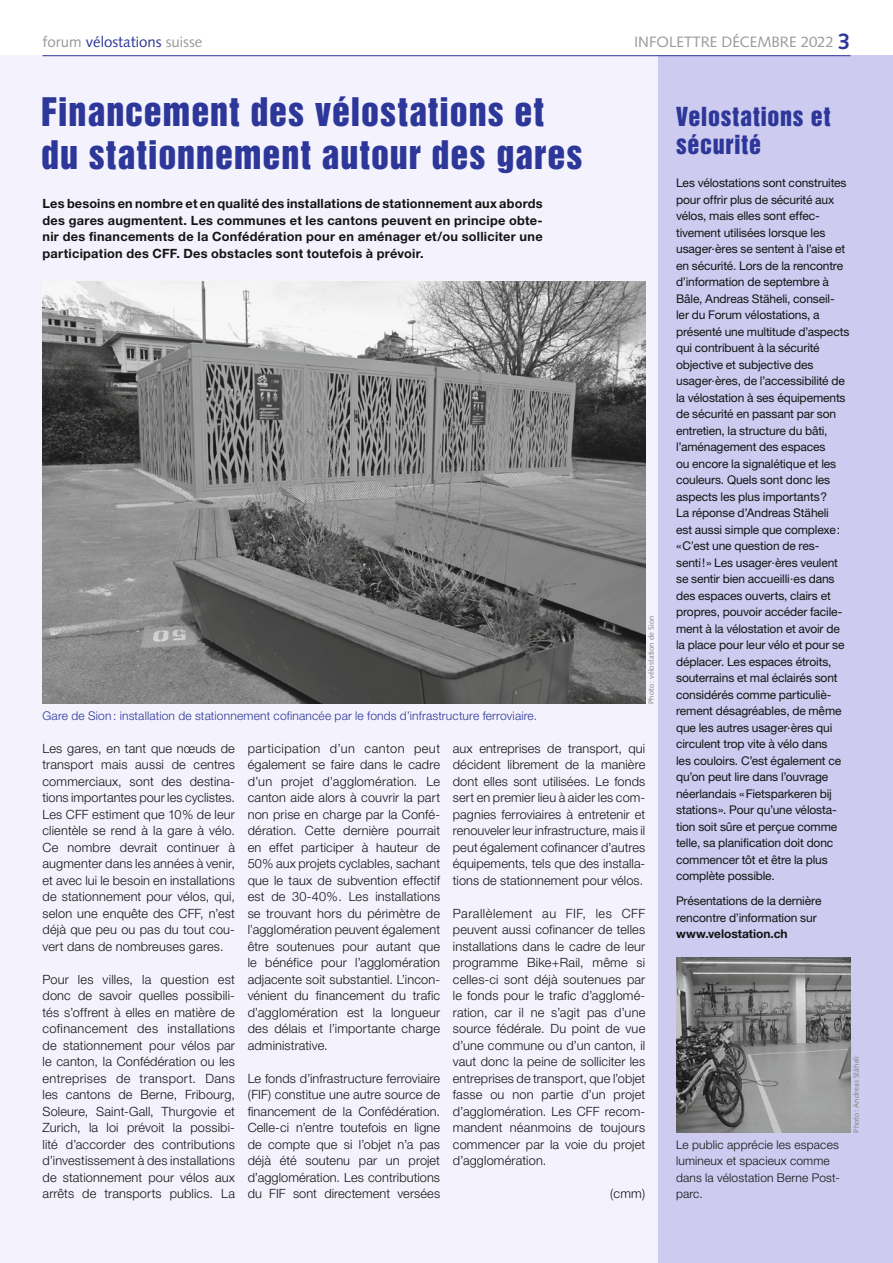
<style>
.page{position:relative;width:893px;height:1263px;background:#fff}
.page>*{position:absolute;margin:0;border:0;box-sizing:border-box;transform-origin:0 0}
.t1{font:36px/43.2px "Helvetica Inserat";letter-spacing:.025em;color:#2d3799}
.t2{font:24px/28.8px "Helvetica Inserat";letter-spacing:.03em;color:#2d3799}
.t3{font:15px "Syntax";color:#2d3799}
.t4{font:15px "Syntax";color:#999}
.t5{font:300 12.75px/16.5px "Helvetica Neue";letter-spacing:.01em;color:#131413;text-align:justify}
.t6{font:700 12.75px/16.5px "Helvetica Neue";letter-spacing:.02em;color:#131413;text-align:justify}
.t7{font:12px/16.5px "Helvetica Neue";letter-spacing:-.01em;color:#131413}
.t8{font:300 12px "Helvetica Neue";letter-spacing:.015em;color:#2d3799}
.t9{font:300 12px/16.5px "Helvetica Neue";letter-spacing:.015em;color:#131413}
.t10{font:700 12px "Helvetica Neue";letter-spacing:-.005em;color:#131413}
.t11{font:7.5px "Syntax";letter-spacing:.02em;color:#818181}
.s1{color:#999}
.s2{font-weight:700;font-size:22.5px;color:#2d3799}
</style>
<div class="page">
<div style="left:0;top:56px;width:893px;height:1207px;background:#f3f2fd"></div>
<div style="left:658px;top:56px;width:235px;height:1207px;background:#cdcbef"></div>
<hr style="left:43px;top:55px;width:807px;height:1px;background:#2d3799">
<img style="left:43px;top:281px;width:602px;height:422px">
<img style="left:676px;top:958px;width:174px;height:174px">
<p class="t3" style="left:42px;top:33px;width:162px"><span class="s1">forum</span> vélostations <span class="s1">suisse</span></p>
<p class="t4" style="left:634px;top:33px;width:218px">INFOLETTRE DÉCEMBRE 2022 <span class="s2">3</span></p>
<h1 class="t1" style="left:41px;top:91px;width:543px">Financement des vélostations et du stationnement autour des gares</h1>
<p class="t6" style="left:43px;top:195px;width:502px">Les besoins en nombre et en qualité des installations de stationnement aux abords des gares augmentent. Les communes et les cantons peuvent en principe obte&shy;nir des financements de la Confédération pour en aménager et/ou solliciter une participation des CFF. Des obstacles sont toutefois à prévoir.</p>
<p class="t11" style="left:647px;top:704px;width:89px;rotate:-90deg">Photo: vélostation de Sion</p>
<p class="t8" style="left:43px;top:708px;width:496px">Gare de Sion: installation de stationnement cofinancée par le fonds d’infrastructure ferroviaire.</p>
<p class="t5" style="left:248px;top:739px;width:194px">participation d’un canton peut également se faire dans le cadre d’un projet d’agglomération. Le canton aide alors à couvrir la part non prise en charge par la Confé&shy;dération. Cette dernière pourrait en effet participer à hauteur de 50% aux projets cyclables, sachant que le taux de subvention effectif est de 30-40%. Les installations se trouvant hors du périmètre de l’agglomération peuvent également être soutenues pour autant que le bénéfice pour l’agglomération adjacente soit substantiel. L’incon&shy;vénient du financement du trafic d’agglomération est la longueur des délais et l’importante charge administrative.</p>
<p class="t5" style="left:248px;top:1069px;width:194px">Le fonds d’infrastructure ferroviaire (FIF) constitue une autre source de financement de la Confédération.<br>Celle-ci n’entre toutefois en ligne de compte que si l’objet n’a pas déjà été soutenu par un projet d’agglomération. Les contributions du FIF sont directement versées</p>
<p class="t5" style="left:453px;top:739px;width:194px">aux entreprises de transport, qui décident librement de la manière dont elles sont utilisées. Le fonds sert en premier lieu à aider les com&shy;pagnies ferroviaires à entretenir et renouveler leur infrastructure, mais il peut également cofinancer d’autres équipements, tels que des installa&shy;tions de stationnement pour vélos.</p>
<p class="t5" style="left:453px;top:904px;width:194px">Parallèlement au FIF, les CFF peuvent aussi cofinancer de telles installations dans le cadre de leur programme Bike+Rail, même si celles-ci sont déjà soutenues par le fonds pour le trafic d’agglomé&shy;ration, car il ne s’agit pas d’une source fédérale. Du point de vue d’une commune ou d’un canton, il vaut donc la peine de solliciter les entreprises de transport, que l’objet fasse ou non partie d’un projet d’agglomération. Les CFF recom&shy;mandent néanmoins de toujours commencer par la voie du projet d’agglomération.</p>
<p class="t5" style="left:610px;top:1185px;width:37px">(cmm)</p>
<p class="t5" style="left:43px;top:739px;width:194px">Les gares, en tant que nœuds de transport mais aussi de centres commerciaux, sont des destina&shy;tions importantes pour les cyclistes.<br>Les CFF estiment que 10% de leur clientèle se rend à la gare à vélo.<br>Ce nombre devrait continuer à augmenter dans les années à venir, et avec lui le besoin en installations de stationnement pour vélos, qui, selon une enquête des CFF, n’est déjà que peu ou pas du tout cou&shy;vert dans de nombreuses gares.</p>
<p class="t5" style="left:43px;top:970px;width:194px">Pour les villes, la question est donc de savoir quelles possibili&shy;tés s’offrent à elles en matière de cofinancement des installations de stationnement pour vélos par le canton, la Confédération ou les entreprises de transport. Dans les cantons de Berne, Fribourg, Soleure, Saint-Gall, Thurgovie et Zurich, la loi prévoit la possibi&shy;lité d’accorder des contributions d’investissement à des installations de stationnement pour vélos aux arrêts de transports publics. La</p>
<h2 class="t2" style="left:676px;top:102px;width:156px">Velostations et sécurité</h2>
<p class="t7" style="left:676px;top:175px;width:175px">Les vélostations sont construites pour offrir plus de sécurité aux vélos, mais elles sont effec&shy;tivement utilisées lorsque les usager·ères se sentent à l’aise et en sécurité. Lors de la rencontre d’information de septembre à<br>Bâle, Andreas Stäheli, conseil&shy;ler du Forum vélostations, a présenté une multitude d’aspects qui contribuent à la sécurité objective et subjective des usager·ères, de l’accessibilité de la vélostation à ses équipements de sécurité en passant par son entretien, la structure du bâti, l’aménagement des espaces<br>ou encore la signalétique et les couleurs. Quels sont donc les aspects les plus importants?<br>La réponse d’Andreas Stäheli<br>est aussi simple que complexe: «C’est une question de res&shy;senti!» Les usager·ères veulent se sentir bien accueilli·es dans des espaces ouverts, clairs et propres, pouvoir accéder facile&shy;ment à la vélostation et avoir de la place pour leur vélo et pour se déplacer. Les espaces étroits, souterrains et mal éclairés sont considérés comme particuliè&shy;rement désagréables, de même que les autres usager·ères qui circulent trop vite à vélo dans<br>les couloirs. C’est également ce qu’on peut lire dans l’ouvrage néerlandais «Fietsparkeren bij stations». Pour qu’une vélosta&shy;tion soit sûre et perçue comme telle, sa planification doit donc commencer tôt et être la plus complète possible.</p>
<p class="t7" style="left:676px;top:892px;width:147px">Présentations de la dernière rencontre d’information sur</p>
<p class="t10" style="left:676px;top:926px;width:113px">www.velostation.ch</p>
<p class="t9" style="left:676px;top:1136px;width:165px">Le public apprécie les espaces lumineux et spacieux comme dans la vélostation Berne Post&shy;parc.</p>
<p class="t11" style="left:852px;top:1132px;width:78px;rotate:-90deg">Photo: Andreas Stäheli</p>
</div>
